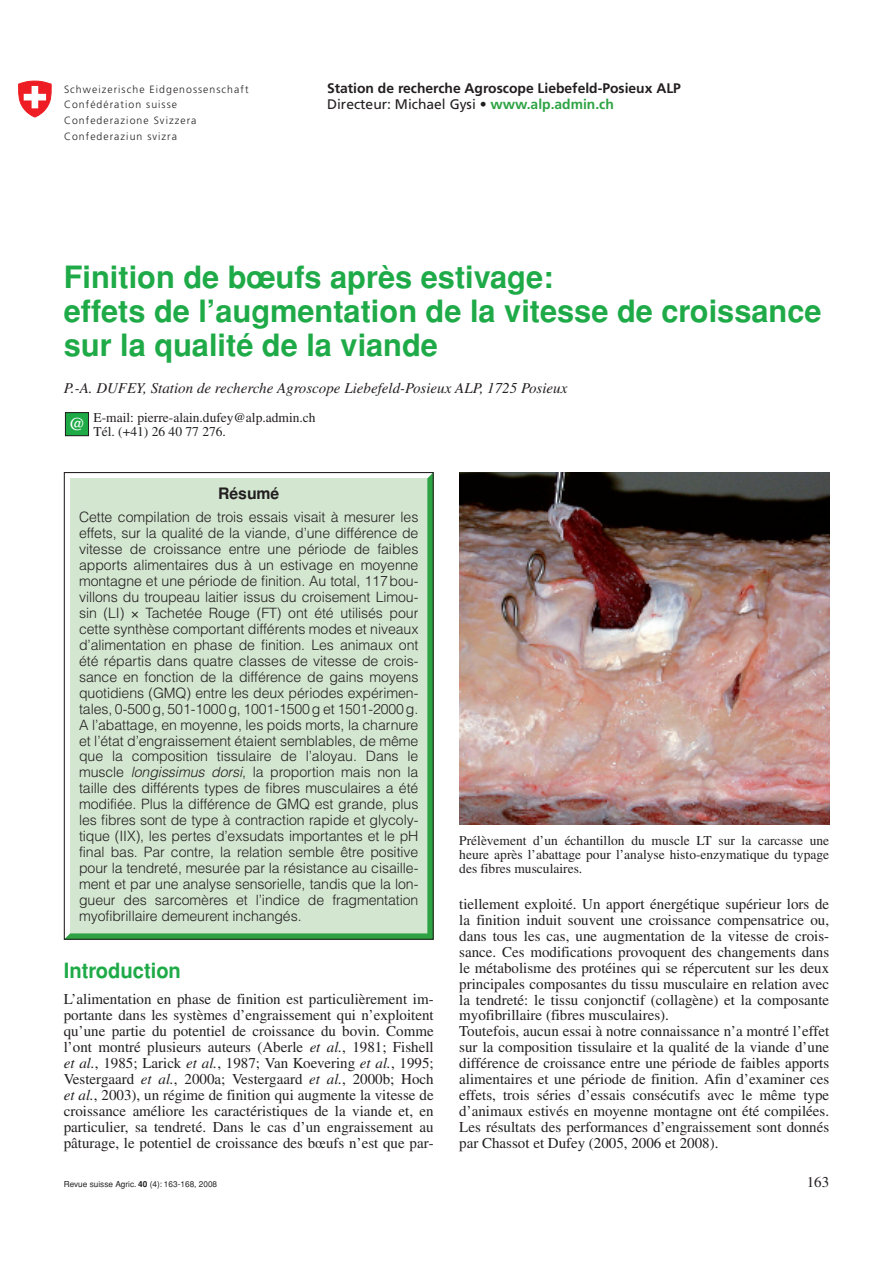
<style>
.page{position:relative;width:893px;height:1263px;background:#fff}
.page>*{position:absolute;margin:0;border:0;box-sizing:border-box;transform-origin:0 0}
.t1{font:700 30.75px/34px "Helvetica";color:#1faa48}
.t2{font:700 21px "Helvetica";color:#1faa48;scale:.96 1}
.t3{font:700 15.75px "Helvetica";color:#231f20}
.t4{font:15px/15.9px "Times";color:#231f20;text-align:justify}
.t5{font:italic 15px "Times";color:#231f20}
.t6{font:300 14.25px/15.9px "Helvetica";letter-spacing:-.005em;color:#231f20;text-align:justify}
.t7{font:700 13.8px/15.8px "Frutiger";color:#231f20}
.t8{font:13.5px/13.8px "Times";color:#231f20}
.t9{font:300 10.5px/15.9px "Frutiger";letter-spacing:.1em;color:#231f20}
.t10{font:8.25px "Helvetica";color:#231f20}
.s1{font-weight:400}
.s2{color:#2da343}
.s3{font-style:italic}
.s4{font-weight:700}
</style>
<div class="page">
<div style="left:66px;top:474px;width:366px;height:464px;background:#d3e6d0"></div>
<svg style="left:18px;top:80px;width:34px;height:38px"></svg>
<div style="left:65px;top:413px;width:24px;height:23px;background:#1faa48"></div>
<div style="left:65px;top:412px;width:24px;height:24px;border:1px solid #231f20"></div>
<img style="left:459px;top:472px;width:370px;height:353px">
<svg style="left:132px;top:611px;width:6px;height:7px"></svg>
<p class="t9" style="left:64px;top:82px;width:186px">Schweizerische Eidgenossenschaft<br>Confédération suisse<br>Confederazione Svizzera<br>Confederaziun svizra</p>
<p class="t7" style="left:327px;top:81px;width:355px">Station de recherche Agroscope Liebefeld-Posieux ALP<br><span class="s1">Directeur: Michael Gysi</span> • <span class="s2">www.alp.admin.ch</span></p>
<h1 class="t1" style="left:64px;top:260px;width:759px">Finition de bœufs après estivage:<br>effets de l’augmentation de la vitesse de croissance sur la qualité de la viande</h1>
<p class="t5" style="left:64px;top:383px;width:505px">P.-A. DUFEY, Station de recherche Agroscope Liebefeld-Posieux ALP, 1725 Posieux</p>
<p class="t8" style="left:69px;top:411px;width:248px;line-height:14.2px;text-indent:24px">E-mail: pierre-alain.dufey@alp.admin.ch <sup>@</sup> Tél. (+41) 26 40 77 276.</p>
<p class="t3" style="left:218px;top:484px;width:63px">Résumé</p>
<p class="t6" style="left:79px;top:509px;width:341px">Cette compilation de trois essais visait à mesurer les effets, sur la qualité de la viande, d’une différence de vitesse de croissance entre une période de faibles apports alimentaires dus à un estivage en moyenne montagne et une période de finition. Au total, 117bou&shy;villons du troupeau laitier issus du croisement Limou&shy;sin (LI)</p>
<p class="t6" style="left:79px;top:605px;width:341px;text-indent:66px">Tachetée Rouge (FT) ont été utilisés pour cette synthèse comportant différents modes et niveaux d’alimentation en phase de finition. Les animaux ont été répartis dans quatre classes de vitesse de crois&shy;sance en fonction de la différence de gains moyens quotidiens (GMQ) entre les deux périodes expérimen&shy;tales, 0-500g, 501-1000g, 1001-1500g et 1501-2000g.<br>A l’abattage, en moyenne, les poids morts, la charnure et l’état d’engraissement étaient semblables, de même que la composition tissulaire de l’aloyau. Dans le muscle <span class="s3">longissimus dorsi</span>, la proportion mais non la taille des différents types de fibres musculaires a été modifiée. Plus la différence de GMQ est grande, plus les fibres sont de type à contraction rapide et glycoly&shy;tique (IIX), les pertes d’exsudats importantes et le pH final bas. Par contre, la relation semble être positive pour la tendreté, mesurée par la résistance au cisaille&shy;ment et par une analyse sensorielle, tandis que la lon&shy;gueur des sarcomères et l’indice de fragmentation myofibrillaire demeurent inchangés.</p>
<h2 class="t2" style="left:64px;top:958px;width:124px">Introduction</h2>
<p class="t4" style="left:64px;top:993px;width:371px">L’alimentation en phase de finition est particulièrement im&shy;portante dans les systèmes d’engraissement qui n’exploitent qu’une partie du potentiel de croissance du bovin. Comme l’ont montré plusieurs auteurs (Aberle <span class="s3">et al.</span>, 1981; Fishell <span class="s3">et al.</span>, 1985; Larick <span class="s3">et al.</span>, 1987; Van Koevering <span class="s3">et al.</span>, 1995; Vestergaard <span class="s3">et al.</span>, 2000a; Vestergaard <span class="s3">et al.</span>, 2000b; Hoch <span class="s3">et al.</span>, 2003), un régime de finition qui augmente la vitesse de croissance améliore les caractéristiques de la viande et, en particulier, sa tendreté. Dans le cas d’un engraissement au pâturage, le potentiel de croissance des bœufs n’est que par-</p>
<p class="t8" style="left:459px;top:835px;width:371px;text-align:justify">Prélèvement d’un échantillon du muscle LT sur la carcasse une heure après l’abattage pour l’analyse histo-enzymatique du typage des fibres musculaires.</p>
<p class="t4" style="left:459px;top:897px;width:371px;text-align:left">tiellement exploité. Un apport énergétique supérieur lors de la finition induit souvent une croissance compensatrice ou, dans tous les cas, une augmentation de la vitesse de crois&shy;sance. Ces modifications provoquent des changements dans le métabolisme des protéines qui se répercutent sur les deux principales composantes du tissu musculaire en relation avec la tendreté: le tissu conjonctif (collagène) et la composante myofibrillaire (fibres musculaires).<br>Toutefois, aucun essai à notre connaissance n’a montré l’effet sur la composition tissulaire et la qualité de la viande d’une différence de croissance entre une période de faibles apports alimentaires et une période de finition. Afin d’examiner ces effets, trois séries d’essais consécutifs avec le même type d’animaux estivés en moyenne montagne ont été compilées.<br>Les résultats des performances d’engraissement sont donnés par Chassot et Dufey (2005, 2006 et 2008).</p>
<p class="t10" style="left:64px;top:1179px;width:155px">Revue suisse Agric. <span class="s4">40</span> (4): 163-168, 2008</p>
<p class="t4" style="left:807px;top:1175px;width:24px">163</p>
</div>
